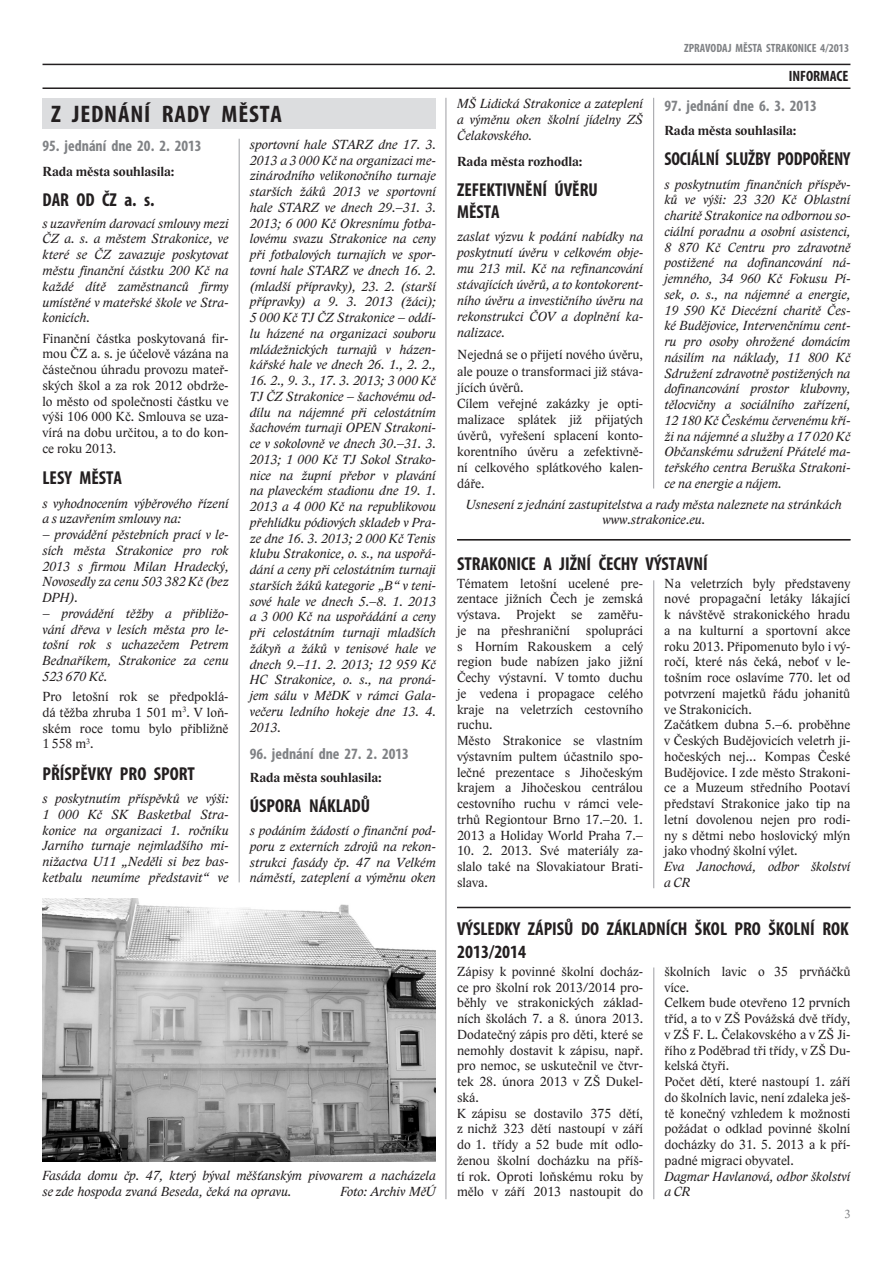
<style>
.page{position:relative;width:893px;height:1263px;background:#fff}
.page>*{position:absolute;margin:0;border:0;box-sizing:border-box;transform-origin:0 0}
.TITULEK{font:700 condensed 24px "Myriad Pro";letter-spacing:.03em;color:#231f20;scale:1.05 1}
.TITULEK-2{font:700 condensed 18.75px/22.5px "Myriad Pro";color:#231f20}
.TITULEK-3{font:700 condensed 18.75px "Myriad Pro";color:#231f20;scale:.96 1}
.titulek_v_rade{font:700 condensed 18.75px "Myriad Pro";color:#231f20}
.jednani_bez_linky{font:700 condensed 15.75px "Myriad Pro";color:#808285}
.Rada_města{font:700 condensed 15px "Myriad Pro";color:#231f20}
.Body_text{font:italic 13.5px/15.8px "Lido STFCE";color:#231f20;text-align:justify}
.Body_text-2{font:13.5px/15.8px "Lido STFCE";color:#231f20;text-align:justify}
.popiska{font:italic 13.5px/15.8px "Lido STFCE";color:#231f20}
.Body_text-3{font:700 13.5px "Lido STFCE";color:#231f20}
.bt_center{font:italic 13.5px/15.3px "Lido STFCE";color:#231f20;text-align:center}
.podpis{font:italic 13.5px/15.8px "Lido STFCE";color:#231f20}
.ZAHLAVI{font:700 condensed 12px "Myriad Pro";color:#808285}
.numero_vpravo{font:12px "Lido STFCE";color:#808285}
</style>
<div class="page">
<hr style="left:43px;top:64px;width:807px;height:1px;background:#231f20">
<hr style="left:43px;top:87px;width:807px;height:2px;background:#231f20">
<hr style="left:457px;top:907px;width:393px;height:1px;background:#231f20">
<hr style="left:445px;top:98px;width:1px;height:1101px;background:#a8a9ad">
<hr style="left:653px;top:580px;width:1px;height:308px;background:#a8a9ad">
<div style="left:43px;top:98px;width:393px;height:30px;background:#dcdddf"></div>
<img style="left:43px;top:898px;width:393px;height:263px">
<hr style="left:653px;top:98px;width:1px;height:390px;background:#a8a9ad">
<hr style="left:457px;top:539px;width:393px;height:1px;background:#231f20">
<hr style="left:239px;top:139px;width:1px;height:743px;background:#a8a9ad">
<hr style="left:653px;top:967px;width:1px;height:232px;background:#a8a9ad">
<p class="ZAHLAVI" style="left:684px;top:40px;width:167px">ZPRAVODAJ MĚSTA STRAKONICE 4/2013</p>
<p class="Rada_města" style="left:789px;top:67px;width:61px">INFORMACE</p>
<p class="TITULEK" style="left:51px;top:99px;width:221px">Z JEDNÁNÍ RADY MĚSTA</p>
<p class="Body_text" style="left:457px;top:96px;width:188px">MŠ Lidická Strakonice a zateplení a výměnu oken školní jídelny ZŠ Čelakovského.</p>
<p class="Body_text-3" style="left:457px;top:153px;width:127px">Rada města rozhodla:</p>
<p class="TITULEK-2" style="left:457px;top:178px;width:142px">ZEFEKTIVNĚNÍ ÚVĚRU<br>MĚSTA</p>
<p class="Body_text" style="left:457px;top:228px;width:188px;line-height:16.2px">zaslat výzvu k podání nabídky na poskytnutí úvěru v celkovém obje&shy;mu 213 mil. Kč na refinancování stávajících úvěrů, a to kontokorent&shy;ního úvěru a investičního úvěru na rekonstrukci ČOV a doplnění ka&shy;nalizace.</p>
<p class="Body_text-2" style="left:457px;top:347px;width:188px;line-height:16.2px">Nejedná se o přijetí nového úvěru, ale pouze o transformaci již stáva&shy;jících úvěrů.</p>
<p class="Body_text-2" style="left:457px;top:395px;width:188px;line-height:16.2px">Cílem veřejné zakázky je opti&shy;malizace splátek již přijatých úvěrů, vyřešení splacení konto&shy;korentního úvěru a zefektivně&shy;ní celkového splátkového kalen&shy;dáře.</p>
<p class="jednani_bez_linky" style="left:664px;top:95px;width:154px">97. jednání dne 6. 3. 2013</p>
<p class="Body_text-3" style="left:664px;top:123px;width:134px">Rada města souhlasila:</p>
<p class="TITULEK-3" style="left:664px;top:147px;width:195px">SOCIÁLNÍ SLUŽBY PODPOŘENY</p>
<p class="Body_text" style="left:664px;top:176px;width:188px">s poskytnutím finančních příspěv&shy;ků ve výši: 23 320 Kč Oblastní charitě Strakonice na odbornou so&shy;ciální poradnu a osobní asistenci, 8 870 Kč Centru pro zdravotně postižené na dofinancování ná&shy;jemného, 34 960 Kč Fokusu Pí&shy;sek, o. s., na nájemné a energie, 19 590 Kč Diecézní charitě Čes&shy;ké Budějovice, Intervenčnímu cent&shy;ru pro osoby ohrožené domácím násilím na náklady, 11 800 Kč Sdružení zdravotně postižených na dofinancování prostor klubovny, tělocvičny a sociálního zařízení, 12 180 Kč Českému červenému kří&shy;ži na nájemné a služby a 17 020 Kč Občanskému sdružení Přátelé ma&shy;teřského centra Beruška Strakoni&shy;ce na energie a nájem.</p>
<p class="Body_text" style="left:250px;top:136px;width:188px">sportovní hale STARZ dne 17. 3.<br>2013 a 3 000 Kč na organizaci me&shy;zinárodního velikonočního turnaje starších žáků 2013 ve sportovní hale STARZ ve dnech 29.–31. 3.<br>2013; 6 000 Kč Okresnímu fotba&shy;lovému svazu Strakonice na ceny při fotbalových turnajích ve spor&shy;tovní hale STARZ ve dnech 16. 2. (mladší přípravky), 23. 2. (starší přípravky) a 9. 3. 2013 (žáci); 5 000 Kč TJ ČZ Strakonice – oddí&shy;lu házené na organizaci souboru mládežnických turnajů v házen&shy;kářské hale ve dnech 26. 1., 2. 2.,</p>
<p class="Body_text" style="left:250px;top:373px;width:188px">16. 2., 9. 3., 17. 3. 2013; 3 000 Kč TJ ČZ Strakonice – šachovému od&shy;dílu na nájemné při celostátním šachovém turnaji OPEN Strakoni&shy;ce v sokolovně ve dnech 30.–31. 3.<br>2013; 1 000 Kč TJ Sokol Strako&shy;nice na župní přebor v plavání na plaveckém stadionu dne 19. 1.<br>2013 a 4 000 Kč na republikovou přehlídku pódiových skladeb v Pra&shy;ze dne 16. 3. 2013; 2 000 Kč Tenis klubu Strakonice, o. s., na uspořá&shy;dání a ceny při celostátním turnaji starších žáků kategorie „B“ v teni&shy;sové hale ve dnech 5.–8. 1. 2013 a 3 000 Kč na uspořádání a ceny při celostátním turnaji mladších žákyň a žáků v tenisové hale ve dnech 9.–11. 2. 2013; 12 959 Kč HC Strakonice, o. s., na proná&shy;jem sálu v MěDK v rámci Gala&shy;večeru ledního hokeje dne 13. 4.<br>2013.</p>
<p class="jednani_bez_linky" style="left:250px;top:744px;width:161px">96. jednání dne 27. 2. 2013</p>
<p class="Body_text-3" style="left:250px;top:769px;width:134px">Rada města souhlasila:</p>
<p class="TITULEK-2" style="left:250px;top:794px;width:122px">ÚSPORA NÁKLADŮ</p>
<p class="Body_text" style="left:250px;top:823px;width:188px">s podáním žádostí o finanční pod&shy;poru z externích zdrojů na rekon&shy;strukci fasády čp. 47 na Velkém náměstí, zateplení a výměnu oken</p>
<p class="jednani_bez_linky" style="left:43px;top:136px;width:161px">95. jednání dne 20. 2. 2013</p>
<p class="Body_text-3" style="left:43px;top:163px;width:134px">Rada města souhlasila:</p>
<p class="TITULEK-2" style="left:43px;top:188px;width:114px">DAR OD ČZ a. s.</p>
<p class="Body_text" style="left:43px;top:215px;width:188px">s uzavřením darovací smlouvy mezi ČZ a. s. a městem Strakonice, ve které se ČZ zavazuje poskytovat městu finanční částku 200 Kč na každé dítě zaměstnanců firmy umístěné v mateřské škole ve Stra&shy;konicích.</p>
<p class="Body_text-2" style="left:43px;top:330px;width:188px">Finanční částka poskytovaná fir&shy;mou ČZ a. s. je účelově vázána na částečnou úhradu provozu mateř&shy;ských škol a za rok 2012 obdrže&shy;lo město od společnosti částku ve výši 106 000 Kč. Smlouva se uza&shy;vírá na dobu určitou, a to do kon&shy;ce roku 2013.</p>
<p class="titulek_v_rade" style="left:43px;top:466px;width:81px">LESY MĚSTA</p>
<p class="Body_text" style="left:43px;top:495px;width:188px">s vyhodnocením výběrového řízení a s uzavřením smlouvy na:</p>
<p class="Body_text" style="left:43px;top:527px;width:188px">– provádění pěstebních prací v le&shy;sích města Strakonice pro rok 2013 s firmou Milan Hradecký, Novosedly za cenu 503 382 Kč (bez DPH).</p>
<p class="Body_text" style="left:43px;top:605px;width:188px">– provádění těžby a přibližo&shy;vání dřeva v lesích města pro le&shy;tošní rok s uchazečem Petrem Bednaříkem, Strakonice za cenu 523 670 Kč.</p>
<p class="Body_text-2" style="left:43px;top:689px;width:188px">Pro letošní rok se předpoklá&shy;dá těžba zhruba 1 501 m<sup>3</sup>. V loň&shy;ském roce tomu bylo přibližně 1 558 m<sup>3</sup>.</p>
<p class="TITULEK-2" style="left:43px;top:762px;width:154px">PŘÍSPĚVKY PRO SPORT</p>
<p class="Body_text" style="left:43px;top:791px;width:188px">s poskytnutím příspěvků ve výši:<br>1 000 Kč SK Basketbal Stra&shy;konice na organizaci 1. ročníku Jarního turnaje nejmladšího mi&shy;nižactva U11 „Neděli si bez bas&shy;ketbalu neumíme představit“ ve</p>
<p class="bt_center" style="left:466px;top:497px;width:377px">Usnesení z jednání zastupitelstva a rady města naleznete na stránkách www.strakonice.eu.</p>
<p class="TITULEK-2" style="left:457px;top:552px;width:252px">STRAKONICE A JIŽNÍ ČECHY VÝSTAVNÍ</p>
<p class="Body_text-2" style="left:457px;top:575px;width:188px">Tématem letošní ucelené pre&shy;zentace jižních Čech je zemská výstava. Projekt se zaměřu&shy;je na přeshraniční spolupráci s Horním Rakouskem a celý region bude nabízen jako jižní Čechy výstavní. V tomto duchu je vedena i propagace celého kraje na veletrzích cestovního ruchu.</p>
<p class="Body_text-2" style="left:457px;top:733px;width:188px">Město Strakonice se vlastním výstavním pultem účastnilo spo&shy;lečné prezentace s Jihočeským krajem a Jihočeskou centrálou cestovního ruchu v rámci vele&shy;trhů Regiontour Brno 17.–20. 1.<br>2013 a Holiday World Praha 7.–</p>
<p class="Body_text-2" style="left:457px;top:843px;width:188px">10. 2. 2013. Své materiály za&shy;slalo také na Slovakiatour Brati&shy;slava.</p>
<p class="Body_text-2" style="left:664px;top:575px;width:188px">Na veletrzích byly představeny nové propagační letáky lákající k návštěvě strakonického hradu a na kulturní a sportovní akce roku 2013. Připomenuto bylo i vý&shy;ročí, které nás čeká, neboť v le&shy;tošním roce oslavíme 770. let od potvrzení majetků řádu johanitů ve Strakonicích.</p>
<p class="Body_text-2" style="left:664px;top:717px;width:188px">Začátkem dubna 5.–6. proběhne v Českých Budějovicích veletrh ji&shy;hočeských nej… Kompas České Budějovice. I zde město Strakoni&shy;ce a Muzeum středního Pootaví představí Strakonice jako tip na letní dovolenou nejen pro rodi&shy;ny s dětmi nebo hoslovický mlýn jako vhodný školní výlet.</p>
<p class="podpis" style="left:664px;top:859px;width:188px">Eva Janochová, odbor školství a CR</p>
<p class="popiska" style="left:43px;top:1167px;width:395px">Fasáda domu čp. 47, který býval měšťanským pivovarem a nacházela se zde hospoda zvaná Beseda, čeká na opravu.</p>
<p class="popiska" style="left:341px;top:1183px;width:97px">Foto: Archiv MěÚ</p>
<p class="TITULEK-2" style="left:457px;top:917px;width:393px">VÝSLEDKY ZÁPISŮ DO ZÁKLADNÍCH ŠKOL PRO ŠKOLNÍ ROK<br>2013/2014</p>
<p class="Body_text-2" style="left:457px;top:963px;width:188px">Zápisy k povinné školní docház&shy;ce pro školní rok 2013/2014 pro&shy;běhly ve strakonických základ&shy;ních školách 7. a 8. února 2013.<br>Dodatečný zápis pro děti, které se nemohly dostavit k zápisu, např. pro nemoc, se uskutečnil ve čtvr&shy;tek 28. února 2013 v ZŠ Dukel&shy;ská.</p>
<p class="Body_text-2" style="left:457px;top:1105px;width:188px">K zápisu se dostavilo 375 dětí, z nichž 323 dětí nastoupí v září do 1. třídy a 52 bude mít odlo&shy;ženou školní docházku na příš&shy;tí rok. Oproti loňskému roku by mělo v září 2013 nastoupit do</p>
<p class="Body_text-2" style="left:664px;top:963px;width:188px">školních lavic o 35 prvňáčků více.</p>
<p class="Body_text-2" style="left:664px;top:995px;width:188px">Celkem bude otevřeno 12 prvních tříd, a to v ZŠ Povážská dvě třídy, v ZŠ F. L. Čelakovského a v ZŠ Ji&shy;řího z Poděbrad tři třídy, v ZŠ Du&shy;kelská čtyři.</p>
<p class="Body_text-2" style="left:664px;top:1074px;width:188px">Počet dětí, které nastoupí 1. září do školních lavic, není zdaleka ješ&shy;tě konečný vzhledem k možnosti požádat o odklad povinné školní docházky do 31. 5. 2013 a k pří&shy;padné migraci obyvatel.</p>
<p class="podpis" style="left:664px;top:1168px;width:188px">Dagmar Havlanová, odbor školství a CR</p>
<p class="numero_vpravo" style="left:844px;top:1207px;width:8px">3</p>
</div>
